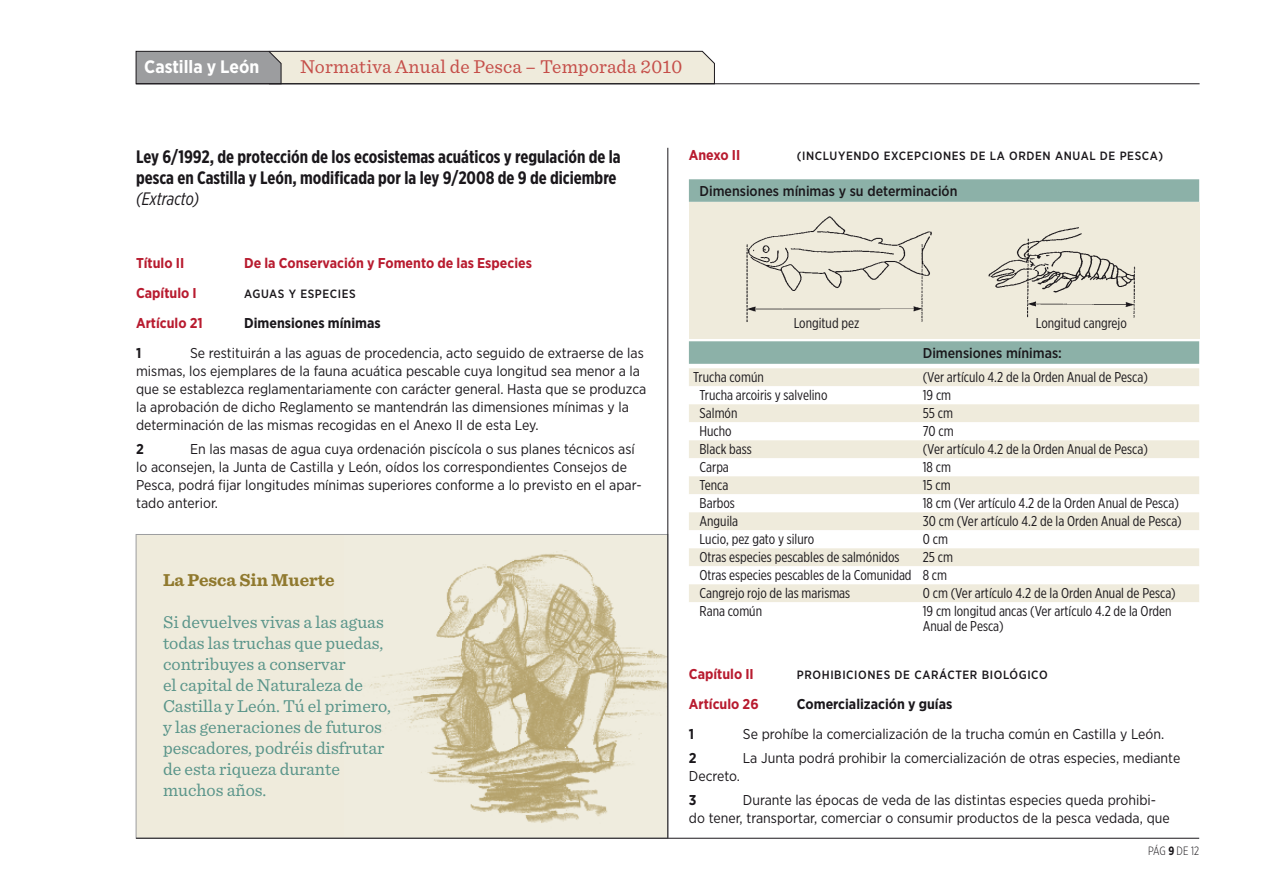
<style>
.page{position:relative;width:1263px;height:893px;background:#fff}
.page>*{position:absolute;margin:0;border:0;box-sizing:border-box;transform-origin:0 0}
.t1{font:19.5px "Sentinel";letter-spacing:.01em;color:#c54e49}
.t2{font:18px/21px "Sentinel";color:#5a958a}
.t3{font:700 18px/21px "Gotham X Narrow";color:#1a171b}
.t4{font:700 18px "Sentinel";color:#90792e}
.t5{font:700 18px "Gotham Narrow";color:#fff}
.t6{font:italic 18px "Gotham X Narrow";letter-spacing:-.005em;color:#1a171b}
.t7{font:14.25px/18px "Gotham Narrow";color:#1a171b}
.t8{font:14.25px/18px "Gotham X Narrow";color:#1a171b}
.t9{font:700 14.25px "Gotham Narrow";color:#b81b2f}
.t10{font:500 14.25px "Gotham Narrow";color:#1a171b}
.t11{font:700 14.25px "Gotham Narrow";color:#1a171b}
.t12{font:500 12px "Gotham Narrow";letter-spacing:.05em;color:#1a171b}
.t13{font:300 12px "Gotham X Narrow";letter-spacing:-.005em;color:#1a171b}
.s1{font-weight:700}
</style>
<div class="page">
<div style="left:136px;top:534px;width:532px;height:304px;background:#efebdc"></div>
<img style="left:360px;top:554px;width:306px;height:269px">
<svg style="left:135px;top:50px;width:580px;height:35px;background:#d3d0c6"></svg>
<div style="left:689px;top:179px;width:510px;height:23px;background:#8cb1a8"></div>
<div style="left:689px;top:341px;width:510px;height:23px;background:#8cb1a8"></div>
<div style="left:689px;top:368px;width:510px;height:18px;background:#efebdc"></div>
<div style="left:689px;top:404px;width:510px;height:18px;background:#efebdc"></div>
<div style="left:689px;top:440px;width:510px;height:18px;background:#efebdc"></div>
<div style="left:689px;top:476px;width:510px;height:18px;background:#efebdc"></div>
<div style="left:689px;top:512px;width:510px;height:18px;background:#efebdc"></div>
<div style="left:689px;top:548px;width:510px;height:18px;background:#efebdc"></div>
<div style="left:689px;top:584px;width:510px;height:18px;background:#efebdc"></div>
<div style="left:689px;top:202px;width:510px;height:136px;background:#efebdc"></div>
<img style="left:746px;top:216px;width:186px;height:106px">
<hr style="left:136px;top:838px;width:1063px;height:1px;background:#1a171b">
<hr style="left:136px;top:83px;width:1063px;height:1px;background:#1a171b">
<hr style="left:667px;top:148px;width:1px;height:690px;background:#1a171b">
<img style="left:988px;top:227px;width:148px;height:91px">
<p class="t5" style="left:144px;top:56px;width:117px">Castilla y León</p>
<h1 class="t1" style="left:300px;top:54px;width:384px">Normativa Anual de Pesca – Temporada 2010</h1>
<p class="t3" style="left:136px;top:146px;width:486px">Ley 6/1992, de protección de los ecosistemas acuáticos y regulación de la pesca en Castilla y León, modificada por la ley 9/2008 de 9 de diciembre</p>
<p class="t6" style="left:136px;top:188px;width:65px">(Extracto)</p>
<p class="t9" style="left:136px;top:254px;width:50px">Título II</p>
<p class="t9" style="left:244px;top:254px;width:289px">De la Conservación y Fomento de las Especies</p>
<p class="t9" style="left:136px;top:284px;width:62px">Capítulo I</p>
<p class="t12" style="left:244px;top:286px;width:113px">AGUAS Y ESPECIES</p>
<p class="t9" style="left:136px;top:314px;width:68px">Artículo 21</p>
<p class="t11" style="left:244px;top:314px;width:138px">Dimensiones mínimas</p>
<p class="t11" style="left:136px;top:344px;width:7px">1</p>
<p class="t7" style="left:136px;top:344px;width:512px;text-indent:54px">Se restituirán a las aguas de procedencia, acto seguido de extraerse de las mismas, los ejemplares de la fauna acuática pescable cuya longitud sea menor a la que se establezca reglamentariamente con carácter general. Hasta que se produzca la aprobación de dicho Reglamento se mantendrán las dimensiones mínimas y la determinación de las mismas recogidas en el Anexo II de esta Ley.</p>
<p class="t11" style="left:136px;top:440px;width:9px">2</p>
<p class="t7" style="left:136px;top:440px;width:507px;text-indent:54px">En las masas de agua cuya ordenación piscícola o sus planes técnicos así lo aconsejen, la Junta de Castilla y León, oídos los correspondientes Consejos de Pesca, podrá fijar longitudes mínimas superiores conforme a lo previsto en el apar&shy;tado anterior.</p>
<p class="t4" style="left:163px;top:569px;width:173px">La Pesca Sin Muerte</p>
<p class="t2" style="left:163px;top:611px;width:229px">Si devuelves vivas a las aguas todas las truchas que puedas, contribuyes a conservar<br>el capital de Naturaleza de<br>Castilla y León. Tú el primero, y las generaciones de futuros pescadores, podréis disfrutar de esta riqueza durante muchos años.</p>
<p class="t9" style="left:689px;top:146px;width:53px">Anexo II</p>
<p class="t12" style="left:797px;top:148px;width:368px">(I NCLUYENDO EXCEPCIONES DE LA ORDEN ANUAL DE PESCA)</p>
<p class="t10" style="left:689px;top:182px;width:270px">DIMENSIONES MÍNIMAS Y SU DETERMINACIÓN</p>
<p class="t8" style="left:794px;top:314px;width:67px">Longitud pez</p>
<p class="t8" style="left:1036px;top:314px;width:93px">Longitud cangrejo</p>
<p class="t10" style="left:932px;top:344px;width:131px">IMENSIONES MÍNIMAS:</p>
<p class="t8" style="left:693px;top:368px;width:72px">Trucha común</p>
<p class="t8" style="left:923px;top:368px;width:227px">(Ver artículo 4.2 de la Orden Anual de Pesca)</p>
<p class="t8" style="left:693px;top:386px;width:136px">Trucha arcoiris y salvelino</p>
<p class="t8" style="left:923px;top:386px;width:30px">19 cm</p>
<p class="t8" style="left:699px;top:404px;width:39px">Salmón</p>
<p class="t8" style="left:923px;top:404px;width:32px">55 cm</p>
<p class="t8" style="left:699px;top:422px;width:34px">Hucho</p>
<p class="t8" style="left:923px;top:422px;width:32px">70 cm</p>
<p class="t8" style="left:699px;top:440px;width:54px">Black bass</p>
<p class="t8" style="left:923px;top:440px;width:227px">(Ver artículo 4.2 de la Orden Anual de Pesca)</p>
<p class="t8" style="left:699px;top:458px;width:31px">Carpa</p>
<p class="t8" style="left:923px;top:458px;width:30px">18 cm</p>
<p class="t8" style="left:693px;top:476px;width:37px">Tenca</p>
<p class="t8" style="left:923px;top:476px;width:30px">15 cm</p>
<p class="t8" style="left:699px;top:494px;width:37px">Barbos</p>
<p class="t8" style="left:923px;top:494px;width:258px">18 cm (Ver artículo 4.2 de la Orden Anual de Pesca)</p>
<p class="t8" style="left:699px;top:512px;width:40px">Anguila</p>
<p class="t8" style="left:923px;top:512px;width:261px">30 cm (Ver artículo 4.2 de la Orden Anual de Pesca)</p>
<p class="t8" style="left:699px;top:530px;width:116px">Lucio, pez gato y siluro</p>
<p class="t8" style="left:923px;top:530px;width:27px">0 cm</p>
<p class="t8" style="left:699px;top:548px;width:202px">Otras especies pescables de salmónidos</p>
<p class="t8" style="left:699px;top:548px;width:255px;text-indent:223px">25 cm<br>Otras especies pescables de la Comunidad 8 cm<br>Cangrejo rojo de las marismas</p>
<p class="t8" style="left:923px;top:584px;width:255px">0 cm (Ver artículo 4.2 de la Orden Anual de Pesca)</p>
<p class="t8" style="left:693px;top:602px;width:70px">Rana común</p>
<p class="t8" style="left:923px;top:603px;width:250px;line-height:15px">19 cm longitud ancas (Ver artículo 4.2 de la Orden<br>Anual de Pesca)</p>
<p class="t9" style="left:689px;top:665px;width:66px">Capítulo II</p>
<p class="t12" style="left:797px;top:667px;width:252px">PROHIBICIONES DE CARÁCTER BIOLÓGICO</p>
<p class="t9" style="left:689px;top:695px;width:71px">Artículo 26</p>
<p class="t11" style="left:797px;top:695px;width:157px">Comercialización y guías</p>
<p class="t11" style="left:689px;top:725px;width:7px">1</p>
<p class="t7" style="left:743px;top:725px;width:423px">Se prohíbe la comercialización de la trucha común en Castilla y León.</p>
<p class="t11" style="left:689px;top:749px;width:9px">2</p>
<p class="t7" style="left:743px;top:749px;width:439px">La Junta podrá prohibir la comercialización de otras especies, mediante</p>
<p class="t7" style="left:689px;top:767px;width:53px">Decreto.</p>
<p class="t11" style="left:689px;top:791px;width:9px">3</p>
<p class="t7" style="left:689px;top:791px;width:482px;text-indent:54px">Durante las épocas de veda de las distintas especies queda prohibi&shy;do tener, transportar, comerciar o consumir productos de la pesca vedada, que</p>
<p class="t13" style="left:1148px;top:843px;width:52px">Pág <span class="s1">9</span> de 12</p>
</div>
